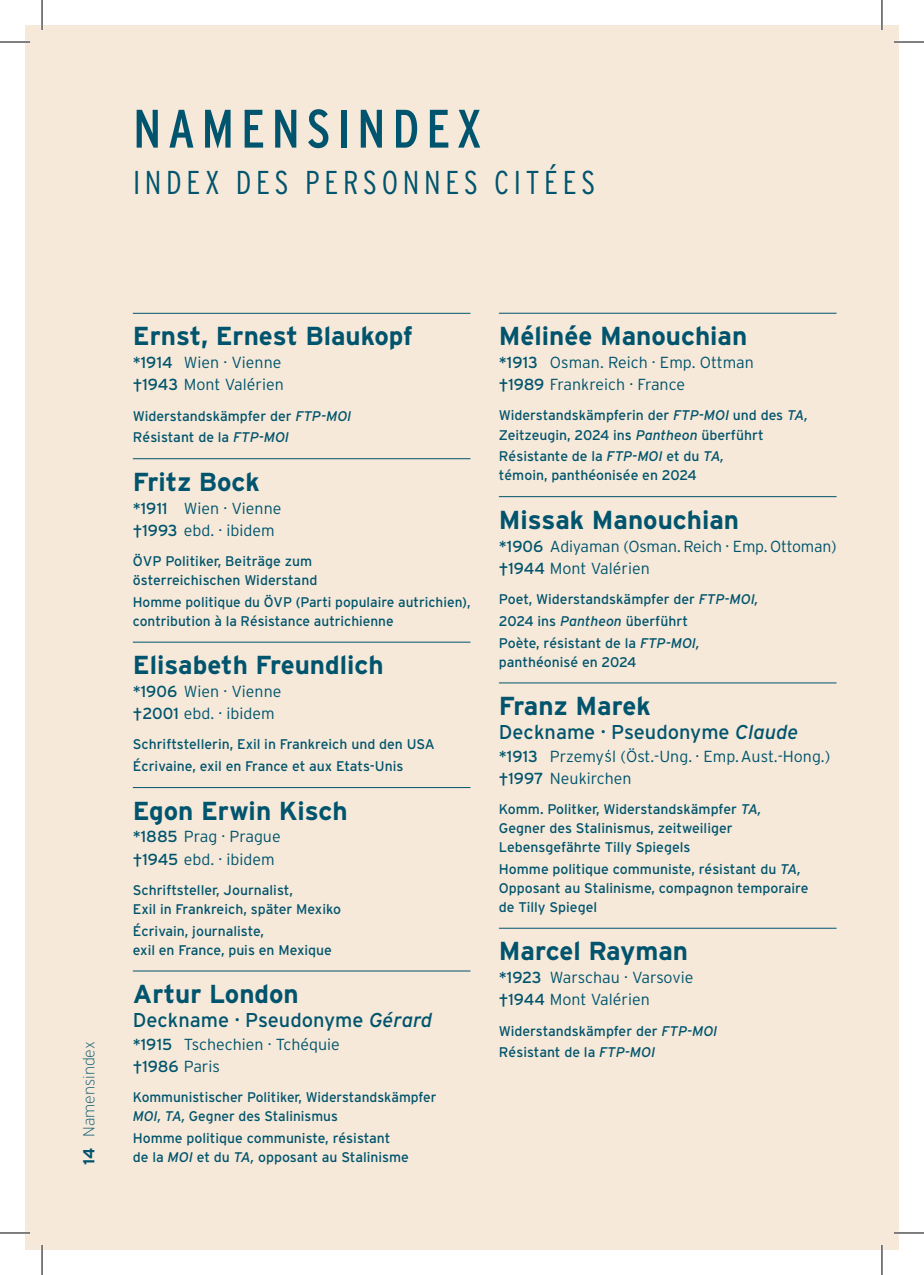
<style>
.page{position:relative;width:924px;height:1275px;background:#fff}
.page>*{position:absolute;margin:0;border:0;box-sizing:border-box;transform-origin:0 0}
.t1{font:54px "Interstate Condensed";letter-spacing:.12em;color:#00546d}
.t2{font:300 33px "Interstate Condensed";letter-spacing:.14em;color:#00546d}
.t3{font:700 26px "Interstate";color:#00546d}
.t4{font:20px "Interstate";color:#00546d}
.t5{font:300 16px/22px "Interstate";color:#00546d}
.t6{font:200 16px "Interstate";color:#00546d}
.t7{font:14px/19px "Interstate";color:#00546d}
.s1{font-weight:700}
.s2{font-weight:400}
.s3{font-style:italic}
</style>
<div class="page">
<div style="left:25px;top:25px;width:873px;height:1225px;background:#f6e9d9"></div>
<hr style="left:133px;top:313px;width:337px;height:1px;background:#00546d">
<hr style="left:133px;top:458px;width:337px;height:1px;background:#00546d">
<hr style="left:133px;top:642px;width:337px;height:1px;background:#00546d">
<hr style="left:133px;top:787px;width:337px;height:1px;background:#00546d">
<hr style="left:133px;top:970px;width:337px;height:1px;background:#00546d">
<hr style="left:498px;top:313px;width:338px;height:1px;background:#00546d">
<hr style="left:498px;top:496px;width:338px;height:1px;background:#00546d">
<hr style="left:498px;top:682px;width:338px;height:1px;background:#00546d">
<hr style="left:498px;top:928px;width:338px;height:1px;background:#00546d">
<svg style="left:605px;top:749px;width:5px;height:13px"></svg>
<hr style="left:0;top:41px;width:30px;height:2px;background:#fff">
<hr style="left:893px;top:41px;width:30px;height:2px;background:#fff">
<hr style="left:0;top:1231px;width:30px;height:3px;background:#fff">
<hr style="left:893px;top:1231px;width:30px;height:3px;background:#fff">
<hr style="left:41px;top:0;width:2px;height:30px;background:#fff">
<hr style="left:41px;top:1245px;width:2px;height:30px;background:#fff">
<hr style="left:880px;top:0;width:2px;height:30px;background:#fff">
<hr style="left:880px;top:1245px;width:2px;height:30px;background:#fff">
<hr style="left:0;top:42px;width:30px;height:1px;background:#000">
<hr style="left:893px;top:42px;width:30px;height:1px;background:#000">
<hr style="left:0;top:1232px;width:30px;height:1px;background:#000">
<hr style="left:893px;top:1232px;width:30px;height:1px;background:#000">
<hr style="left:42px;top:0;width:1px;height:30px;background:#000">
<hr style="left:42px;top:1245px;width:1px;height:30px;background:#000">
<hr style="left:881px;top:0;width:1px;height:30px;background:#000">
<hr style="left:881px;top:1245px;width:1px;height:30px;background:#000">
<h1 class="t1" style="left:133px;top:98px;width:350px">NAMENSINDEX</h1>
<h2 class="t2" style="left:133px;top:164px;width:463px">INDEX DES PERSONNES CITÉES</h2>
<p class="t6" style="left:80px;top:1164px;width:125px;rotate:-90deg"><span class="s1">14</span> Namensindex</p>
<h3 class="t3" style="left:133px;top:322px;width:281px">Ernst, Ernest Blaukopf</h3>
<p class="t5" style="left:133px;top:351px;width:152px"><span class="s2">*1914</span> Wien · Vienne <span class="s2">†1943</span> Mont Valérien</p>
<p class="t7" style="left:133px;top:404px;width:220px;line-height:21.8px">Widerstandskämpfer der <span class="s3">FTP-MOI<br></span>Résistant de la <span class="s3">FTP-MOI</span></p>
<h3 class="t3" style="left:133px;top:467px;width:128px">Fritz Bock</h3>
<p class="t5" style="left:133px;top:497px;width:150px"><span class="s2">*1911</span> Wien · Vienne <span class="s2">†1993</span> ebd. · ibidem</p>
<p class="t7" style="left:133px;top:551px;width:186px">ÖVP Politiker, Beiträge zum österreichischen Widerstand</p>
<p class="t7" style="left:133px;top:592px;width:339px">Homme politique du ÖVP (Parti populaire autrichien), contribution à la Résistance autrichienne</p>
<h3 class="t3" style="left:133px;top:650px;width:252px">Elisabeth Freundlich</h3>
<p class="t5" style="left:133px;top:680px;width:150px"><span class="s2">*1906</span> Wien · Vienne <span class="s2">†2001</span> ebd. · ibidem</p>
<p class="t7" style="left:133px;top:733px;width:303px;line-height:21.8px">Schriftstellerin, Exil in Frankreich und den USA<br>Écrivaine, exil en France et aux Etats-Unis</p>
<h3 class="t3" style="left:133px;top:796px;width:216px">Egon Erwin Kisch</h3>
<p class="t5" style="left:133px;top:825px;width:149px"><span class="s2">*1885</span> Prag · Prague <span class="s2">†1945</span> ebd. · ibidem</p>
<p class="t7" style="left:133px;top:880px;width:210px">Schriftsteller, Journalist,<br>Exil in Frankreich, später Mexiko</p>
<p class="t7" style="left:133px;top:921px;width:200px">Écrivain, journaliste,<br>exil en France, puis en Mexique</p>
<h3 class="t3" style="left:133px;top:979px;width:167px">Artur London</h3>
<h3 class="t4" style="left:133px;top:1008px;width:300px">Deckname · Pseudonyme <span class="s3">Gérard</span></h3>
<p class="t5" style="left:133px;top:1033px;width:208px"><span class="s2">*1915</span> Tschechien · Tchéquie <span class="s2">†1986</span> Paris</p>
<p class="t7" style="left:133px;top:1087px;width:305px">Kommunistischer Politiker, Widerstandskämpfer<br><span class="s3">MOI, TA,</span> Gegner des Stalinismus</p>
<p class="t7" style="left:133px;top:1128px;width:277px">Homme politique communiste, résistant de la <span class="s3">MOI</span> et du <span class="s3">TA,</span> opposant au Stalinisme</p>
<h3 class="t3" style="left:498px;top:322px;width:250px">Mélinée Manouchian</h3>
<p class="t5" style="left:498px;top:351px;width:256px"><span class="s2">*1913</span> Osman. Reich · Emp. Ottman <span class="s2">†1989</span> Frankreich · France</p>
<p class="t7" style="left:498px;top:406px;width:310px">Widerstandskämpferin der <span class="s3">FTP-MOI</span> und des <span class="s3">TA,<br></span>Zeitzeugin, 2024 ins <span class="s3">Pantheon</span> überführt</p>
<p class="t7" style="left:498px;top:447px;width:227px">Résistante de la <span class="s3">FTP-MOI</span> et du <span class="s3">TA, </span>témoin, panthéonisée en 2024</p>
<h3 class="t3" style="left:498px;top:505px;width:241px">Missak Manouchian</h3>
<p class="t5" style="left:498px;top:535px;width:339px"><span class="s2">*1906</span> Adiyaman (Osman. Reich · Emp. Ottoman) <span class="s2">†1944</span> Mont Valérien</p>
<p class="t7" style="left:498px;top:588px;width:261px;line-height:21.8px">Poet, Widerstandskämpfer der <span class="s3">FTP-MOI,<br></span>2024 ins <span class="s3">Pantheon</span> überführt<br>Poète, résistant de la <span class="s3">FTP-MOI,</span></p>
<p class="t7" style="left:498px;top:652px;width:139px">panthéonisé en 2024</p>
<h3 class="t3" style="left:498px;top:691px;width:153px">Franz Marek</h3>
<h3 class="t4" style="left:498px;top:720px;width:301px">Deckname · Pseudonyme <span class="s3">Claude</span></h3>
<p class="t5" style="left:498px;top:745px;width:333px"><span class="s2">*1913</span> Przemy l (Öst.-Ung. · Emp.Aust.-Hong.) <span class="s2">†1997</span> Neukirchen</p>
<p class="t7" style="left:498px;top:799px;width:264px">Komm. Politker, Widerstandskämpfer <span class="s3">TA,<br></span>Gegner des Stalinismus, zeitweiliger<br>Lebensgefährte Tilly Spiegels</p>
<p class="t7" style="left:498px;top:859px;width:311px">Homme politique communiste, résistant du <span class="s3">TA,<br></span>Opposant au Stalinisme, compagnon temporaire de Tilly Spiegel</p>
<h3 class="t3" style="left:498px;top:936px;width:190px">Marcel Rayman</h3>
<p class="t5" style="left:498px;top:966px;width:196px"><span class="s2">*1923</span> Warschau · Varsovie <span class="s2">†1944</span> Mont Valérien</p>
<p class="t7" style="left:498px;top:1019px;width:220px;line-height:21.8px">Widerstandskämpfer der <span class="s3">FTP-MOI<br></span>Résistant de la <span class="s3">FTP-MOI</span></p>
</div>
